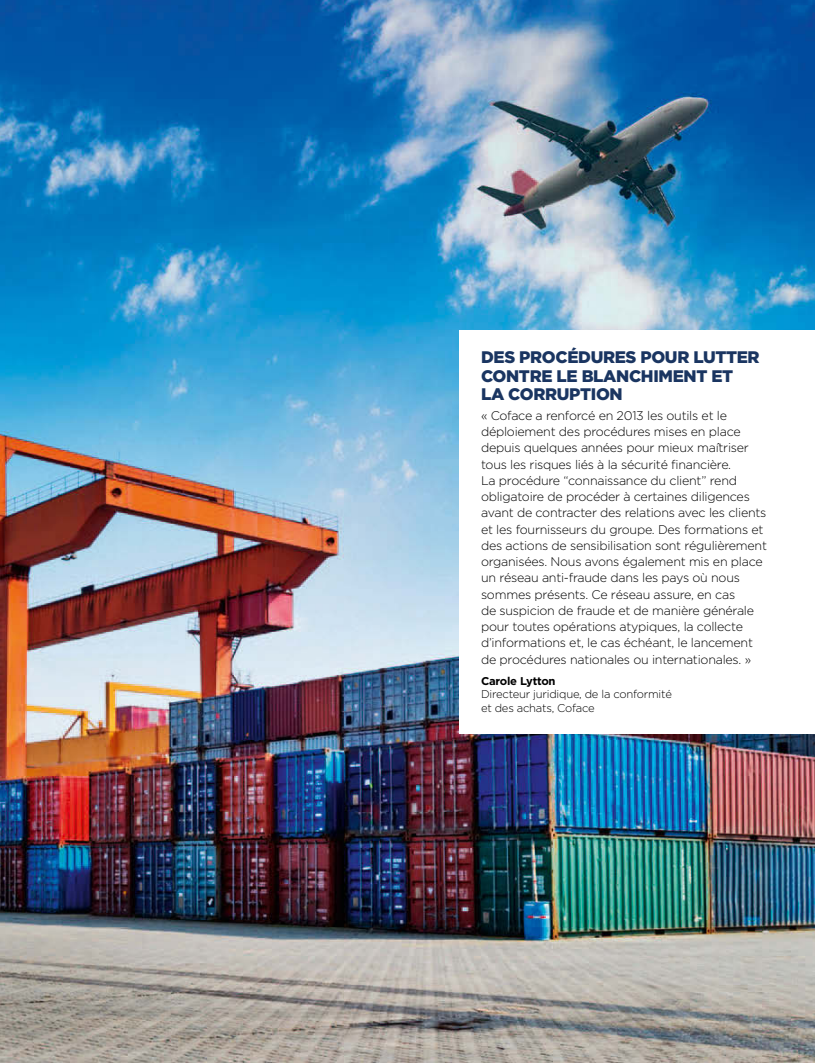
<style>
.page{position:relative;width:815px;height:1063px;background:#fff}
.page>*{position:absolute;margin:0;border:0;box-sizing:border-box;transform-origin:0 0}
.t1{font:900 16.75px/18.5px "Gotham";letter-spacing:-.02em;color:#1a3561}
.t2{font:300 12.5px/16.2px "Gotham";letter-spacing:-.02em;color:#000}
.t3{font:300 11.25px/13.8px "Gotham";letter-spacing:-.02em;color:#000}
.t4{font:700 11.25px "Gotham";letter-spacing:-.02em;color:#000}
</style>
<div class="page">
<img style="left:0;top:0;width:815px;height:1063px">
<div style="left:460px;top:330px;width:355px;height:403px;background:#fff"></div>
<h1 class="t1" style="left:481px;top:348px;width:12px">DES</h1>
<h1 class="t1" style="left:519px;top:348px;width:84px">PROCÉDURES</h1>
<h1 class="t1" style="left:640px;top:348px;width:25px">POUR</h1>
<h1 class="t1" style="left:481px;top:348px;width:268px;text-indent:212px">LUTTER<br>CONTRE LE BLANCHIMENT ET<br>LA CORRU</h1>
<h1 class="t1" style="left:569px;top:385px;width:55px">PTION</h1>
<p class="t2" style="left:481px;top:407px;width:287px">« Coface a renforcé en 2013 les outils et le déploiement des procédures mises en place depuis quelques années pour mieux maîtriser tous les risques liés à la sécurité financière.<br>La procédure “connaissance du client” rend obligatoire de procéder à certaines diligences avant de contracter des relations avec les clients et les fournisseurs du groupe. Des formations et des actions de sensibilisation sont régulièrement organisées. Nous avons également mis en place un réseau anti-fraude dans les pays où nous sommes présents. Ce réseau assure, en cas<br>de suspicion de fraude et de manière générale pour toutes opérations atypiques, la collecte d’informations et, le cas échéant, le lancement de procédures nationales ou internationales. »</p>
<p class="t4" style="left:481px;top:674px;width:76px">Carole Lytton</p>
<p class="t3" style="left:481px;top:687px;width:192px">Directeur juridique, de la conformité et des achats, Coface</p>
</div>
